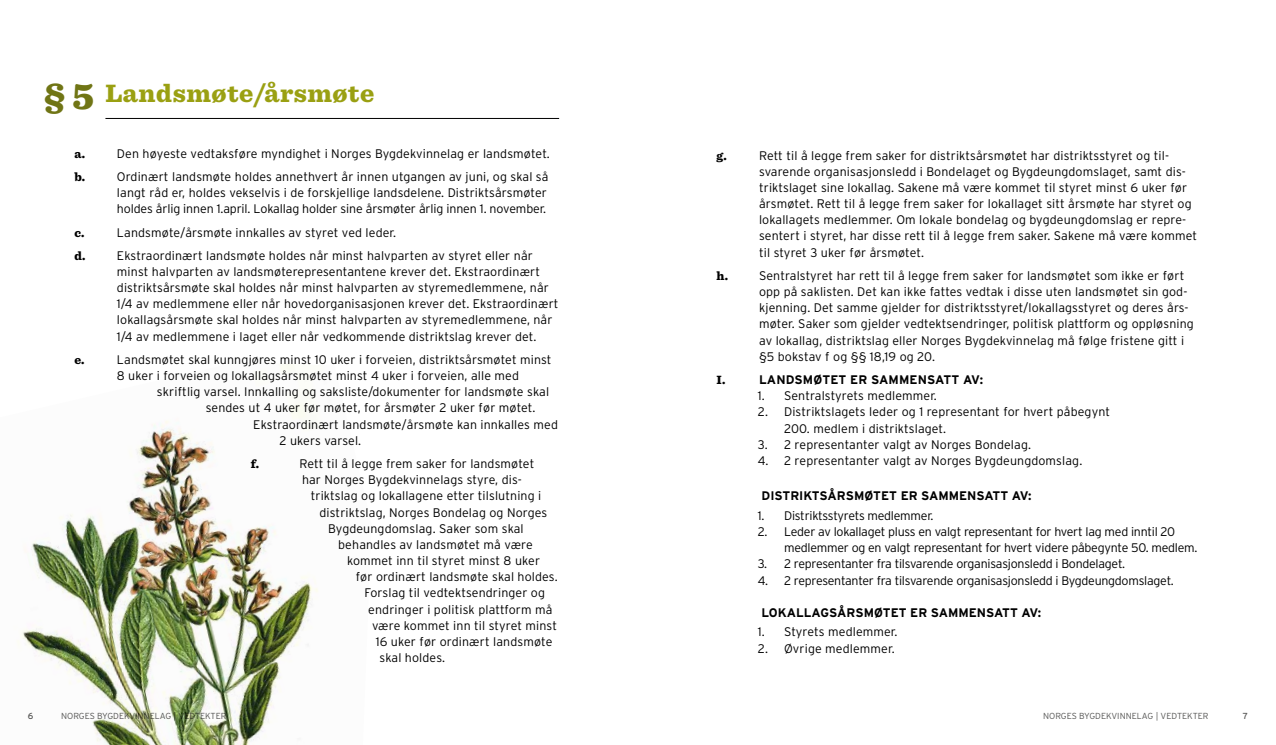
<style>
.page{position:relative;width:1276px;height:745px;background:#fff}
.page>*{position:absolute;margin:0;border:0;box-sizing:border-box;transform-origin:0 0}
.t1{font:900 38.75px "Sentinel";color:#707515}
.t2{font:900 26.25px "Sentinel";letter-spacing:.02em;color:#9aa012}
.t3{font:900 12.5px "Sentinel";color:#000}
.t4{font:300 12.38px/16.1px "Interstate RES";letter-spacing:.01em;color:#000}
.t5{font:300 12.38px/16.1px "Interstate RES";letter-spacing:-.02em;color:#000}
.t6{font:700 12.38px "Interstate RES";color:#000}
.t7{font:300 8.75px "Interstate RES";color:#575756}
.t8{font:8.75px "Interstate RES";color:#575756}
</style>
<div class="page">
<hr style="left:105px;top:118px;width:454px;height:1px;background:#000">
<img style="left:18px;top:364px;width:300px;height:380px">
<h1 class="t1" style="left:44px;top:65px;width:51px">§ 5</h1>
<h2 class="t2" style="left:105px;top:72px;width:271px">Landsmøte/årsmøte</h2>
<p class="t3" style="left:74px;top:143px;width:12px">a.</p>
<p class="t4" style="left:117px;top:145px;width:434px">Den høyeste vedtaksføre myndighet i Norges Bygdekvinnelag er landsmøtet.</p>
<p class="t3" style="left:74px;top:167px;width:12px">b.</p>
<p class="t4" style="left:117px;top:168px;width:433px">Ordinært landsmøte holdes annethvert år innen utgangen av juni, og skal så langt råd er, holdes vekselvis i de forskjellige landsdelene. Distriktsårsmøter holdes årlig innen 1.april. Lokallag holder sine årsmøter årlig innen 1. november.</p>
<p class="t3" style="left:74px;top:222px;width:11px">c.</p>
<p class="t4" style="left:117px;top:224px;width:281px">Landsmøte/årsmøte innkalles av styret ved leder.</p>
<p class="t3" style="left:74px;top:245px;width:13px">d.</p>
<p class="t4" style="left:117px;top:247px;width:443px">Ekstraordinært landsmøte holdes når minst halvparten av styret eller når minst halvparten av landsmøterepresentantene krever det. Ekstraordinært distriktsårsmøte skal holdes når minst halvparten av styremedlemmene, når 1/4 av medlemmene eller når hovedorganisasjonen krever det. Ekstraordinært lokallagsårsmøte skal holdes når minst halvparten av styremedlemmene, når 1/4 av medlemmene i laget eller når vedkommende distriktslag krever det.</p>
<p class="t3" style="left:74px;top:349px;width:12px">e.</p>
<p class="t4" style="left:117px;top:351px;width:436px">Landsmøtet skal kunngjøres minst 10 uker i forveien, distriktsårsmøtet minst<br>8 uker i forveien og lokallagsårsmøtet minst 4 uker i forveien, alle med</p>
<p class="t4" style="left:206px;top:383px;width:345px;text-indent:-49px">skriftlig varsel. Innkalling og saksliste/dokumenter for landsmøte skal sendes ut 4 uker før møtet, for årsmøter 2 uker før møtet.</p>
<p class="t4" style="left:279px;top:416px;width:280px;text-indent:-26px">Ekstraordinært landsmøte/årsmøte kan innkalles med<br>2 ukers varsel.</p>
<p class="t3" style="left:251px;top:453px;width:10px">f.</p>
<p class="t4" style="left:299px;top:455px;width:236px">Rett til å legge frem saker for landsmøtet har Norges Bygdekvinnelags styre, dis-</p>
<p class="t4" style="left:311px;top:487px;width:232px">triktslag og lokallagene etter tilslutning i</p>
<p class="t4" style="left:319px;top:503px;width:229px">distriktslag, Norges Bondelag og Norges</p>
<p class="t4" style="left:328px;top:520px;width:197px">Bygdeungdomslag. Saker som skal</p>
<p class="t4" style="left:338px;top:536px;width:196px">behandles av landsmøtet må være</p>
<p class="t4" style="left:347px;top:552px;width:195px">kommet inn til styret minst 8 uker</p>
<p class="t4" style="left:356px;top:568px;width:203px">før ordinært landsmøte skal holdes.</p>
<p class="t4" style="left:364px;top:584px;width:182px">Forslag til vedtektsendringer og</p>
<p class="t4" style="left:368px;top:600px;width:186px">endringer i politisk plattform må</p>
<p class="t4" style="left:372px;top:616px;width:186px">være kommet inn til styret minst</p>
<p class="t4" style="left:376px;top:633px;width:178px">16 uker før ordinært landsmøte</p>
<p class="t4" style="left:379px;top:649px;width:67px">skal holdes.</p>
<p class="t3" style="left:716px;top:145px;width:12px">g.</p>
<p class="t4" style="left:759px;top:147px;width:439px">Rett til å legge frem saker for distriktsårsmøtet har distriktsstyret og til&shy;svarende organisasjonsledd i Bondelaget og Bygdeungdomslaget, samt dis&shy;triktslaget sine lokallag. Sakene må være kommet til styret minst 6 uker før årsmøtet. Rett til å legge frem saker for lokallaget sitt årsmøte har styret og lokallagets medlemmer. Om lokale bondelag og bygdeungdomslag er repre&shy;sentert i styret, har disse rett til å legge frem saker. Sakene må være kommet til styret 3 uker før årsmøtet.</p>
<p class="t3" style="left:716px;top:265px;width:13px">h.</p>
<p class="t4" style="left:759px;top:267px;width:436px">Sentralstyret har rett til å legge frem saker for landsmøtet som ikke er ført opp på saklisten. Det kan ikke fattes vedtak i disse uten landsmøtet sin god&shy;kjenning. Det samme gjelder for distriktsstyret/lokallagsstyret og deres års&shy;møter. Saker som gjelder vedtektsendringer, politisk plattform og oppløsning av lokallag, distriktslag eller Norges Bygdekvinnelag må følge fristene gitt i §5 bokstav f og §§ 18,19 og 20.</p>
<p class="t3" style="left:716px;top:369px;width:10px">i.</p>
<p class="t6" style="left:759px;top:372px;width:225px">LANDSMØTET ER SAMMENSATT AV:</p>
<p class="t4" style="left:758px;top:387px;width:181px">1. Sentralstyrets medlemmer.</p>
<p class="t4" style="left:784px;top:403px;width:327px;text-indent:-26px">2. Distriktslagets leder og 1 representant for hvert påbegynt<br>200. medlem i distriktslaget.</p>
<p class="t4" style="left:758px;top:436px;width:275px">3. 2 representanter valgt av Norges Bondelag.</p>
<p class="t4" style="left:758px;top:452px;width:326px">4. 2 representanter valgt av Norges Bygdeungdomslag.</p>
<p class="t6" style="left:761px;top:488px;width:271px">DISTRIKTSÅRSMØTET ER SAMMENSATT AV:</p>
<p class="t5" style="left:758px;top:507px;width:177px">1. Distriktsstyrets medlemmer.</p>
<p class="t5" style="left:784px;top:523px;width:415px;text-indent:-26px">2. Leder av lokallaget pluss en valgt representant for hvert lag med inntil 20 medlemmer og en valgt representant for hvert videre påbegynte 50. medlem.</p>
<p class="t5" style="left:758px;top:555px;width:369px">3. 2 representanter fra tilsvarende organisasjonsledd i Bondelaget.</p>
<p class="t5" style="left:758px;top:571px;width:417px">4. 2 representanter fra tilsvarende organisasjonsledd i Bygdeungdomslaget.</p>
<p class="t6" style="left:761px;top:604px;width:281px">LOKALLAGSÅRSMØTET ER SAMMENSATT AV:</p>
<p class="t4" style="left:758px;top:623px;width:141px">1. Styrets medlemmer.</p>
<p class="t4" style="left:758px;top:639px;width:138px">2. Øvrige medlemmer.</p>
<p class="t8" style="left:28px;top:710px;width:7px">6</p>
<p class="t7" style="left:61px;top:710px;width:167px">NORGES BYGDEKVINNELAG | VEDTEKTER</p>
<p class="t7" style="left:1043px;top:710px;width:167px">NORGES BYGDEKVINNELAG | VEDTEKTER</p>
<p class="t8" style="left:1242px;top:710px;width:7px">7</p>
</div>
